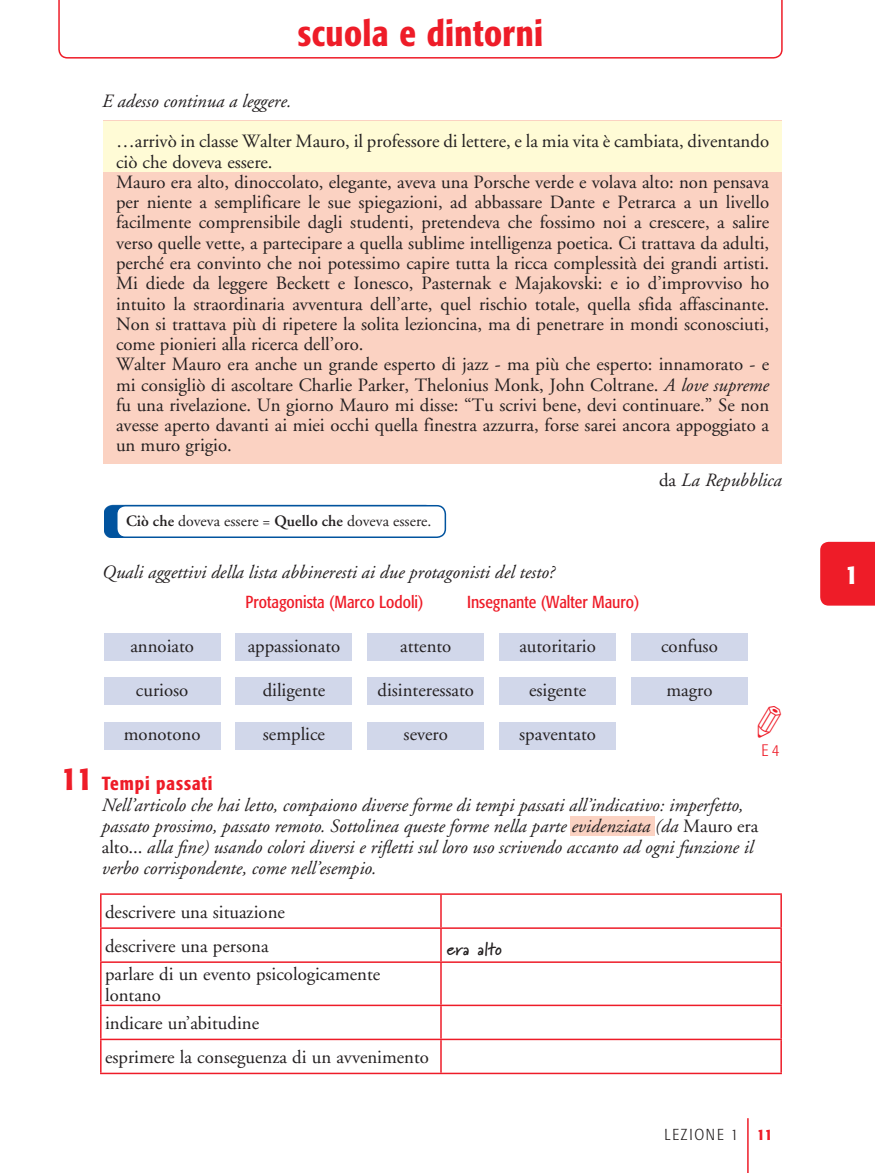
<style>
.page{position:relative;width:875px;height:1173px;background:#fff}
.page>*{position:absolute;margin:0;border:0;box-sizing:border-box;transform-origin:0 0}
.t1{font:500 condensed 36px "Formata";letter-spacing:.015em;color:#ee1c28}
.t2{font:500 condensed 27px "Formata";color:#fff}
.t3{font:18.75px/20.2px "Adobe Garamond";color:#231f20}
.t4{font:italic 18.75px/21px "Adobe Garamond";color:#231f20}
.t5{font:500 condensed 18.75px "Formata";letter-spacing:.05em;color:#ee1c28}
.t6{font:700 18px "Marydale";color:#231f20}
.t7{font:condensed 17.25px "Formata";color:#ee1c28}
.t8{font:300 condensed 16.5px "Formata";color:#ee1c28}
.t9{font:15.75px "Adobe Garamond";letter-spacing:.005em;color:#231f20}
.t10{font:300 condensed 15.75px "Formata";letter-spacing:.115em;color:#231f20}
.s1{font-style:italic}
.s2{font-weight:600}
.s3{font-style:normal}
.s4{font-size:33px}
.s5{font-weight:500;color:#ee1c28}
</style>
<div class="page">
<div style="left:570px;top:816px;width:84px;height:19px;background:#fbd2c2"></div>
<div style="left:104px;top:121px;width:678px;height:343px;background:#fbd2c2"></div>
<div style="left:104px;top:121px;width:678px;height:51px;background:#fffbd6"></div>
<div style="left:820px;top:542px;width:55px;height:63px;background:#ee1c28"></div>
<hr style="left:747px;top:1118px;width:2px;height:55px;background:#ee1c28">
<svg style="left:58px;top:0;width:725px;height:59px"></svg>
<div style="left:104px;top:633px;width:117px;height:27px;background:#d1d7ea"></div>
<div style="left:104px;top:677px;width:117px;height:28px;background:#d1d7ea"></div>
<div style="left:104px;top:721px;width:117px;height:28px;background:#d1d7ea"></div>
<div style="left:235px;top:633px;width:117px;height:27px;background:#d1d7ea"></div>
<div style="left:235px;top:677px;width:117px;height:28px;background:#d1d7ea"></div>
<div style="left:235px;top:721px;width:117px;height:28px;background:#d1d7ea"></div>
<div style="left:367px;top:633px;width:117px;height:27px;background:#d1d7ea"></div>
<div style="left:367px;top:677px;width:117px;height:28px;background:#d1d7ea"></div>
<div style="left:367px;top:721px;width:117px;height:28px;background:#d1d7ea"></div>
<div style="left:499px;top:633px;width:117px;height:27px;background:#d1d7ea"></div>
<div style="left:499px;top:677px;width:117px;height:28px;background:#d1d7ea"></div>
<div style="left:499px;top:721px;width:117px;height:28px;background:#d1d7ea"></div>
<div style="left:631px;top:633px;width:117px;height:27px;background:#d1d7ea"></div>
<div style="left:631px;top:677px;width:117px;height:28px;background:#d1d7ea"></div>
<svg style="left:102px;top:1006px;width:678px;height:35px"></svg>
<hr style="left:100px;top:895px;width:2px;height:32px;background:#ee1c28">
<hr style="left:100px;top:929px;width:2px;height:32px;background:#ee1c28">
<hr style="left:100px;top:963px;width:2px;height:41px;background:#ee1c28">
<hr style="left:100px;top:1006px;width:2px;height:32px;background:#ee1c28">
<hr style="left:100px;top:1040px;width:2px;height:32px;background:#ee1c28">
<hr style="left:100px;top:893px;width:341px;height:2px;background:#ee1c28">
<hr style="left:100px;top:927px;width:341px;height:2px;background:#ee1c28">
<hr style="left:100px;top:961px;width:341px;height:2px;background:#ee1c28">
<hr style="left:100px;top:1004px;width:341px;height:2px;background:#ee1c28">
<hr style="left:100px;top:1038px;width:341px;height:2px;background:#ee1c28">
<hr style="left:100px;top:1072px;width:341px;height:2px;background:#ee1c28">
<hr style="left:440px;top:895px;width:2px;height:32px;background:#ee1c28">
<hr style="left:440px;top:929px;width:2px;height:32px;background:#ee1c28">
<hr style="left:440px;top:963px;width:2px;height:41px;background:#ee1c28">
<hr style="left:440px;top:1006px;width:2px;height:32px;background:#ee1c28">
<hr style="left:440px;top:1040px;width:2px;height:32px;background:#ee1c28">
<hr style="left:441px;top:893px;width:341px;height:2px;background:#ee1c28">
<hr style="left:780px;top:895px;width:2px;height:32px;background:#ee1c28">
<hr style="left:780px;top:929px;width:2px;height:32px;background:#ee1c28">
<hr style="left:780px;top:963px;width:2px;height:41px;background:#ee1c28">
<hr style="left:780px;top:1006px;width:2px;height:32px;background:#ee1c28">
<hr style="left:780px;top:1040px;width:2px;height:32px;background:#ee1c28">
<hr style="left:441px;top:927px;width:341px;height:2px;background:#ee1c28">
<hr style="left:441px;top:961px;width:341px;height:2px;background:#ee1c28">
<hr style="left:441px;top:1004px;width:341px;height:2px;background:#ee1c28">
<hr style="left:441px;top:1038px;width:341px;height:2px;background:#ee1c28">
<hr style="left:441px;top:1072px;width:341px;height:2px;background:#ee1c28">
<div style="left:104px;top:505px;width:330px;height:33px;background:#01539e"></div>
<div style="left:117px;top:506px;width:328px;height:31px;background:#fff;border-radius:9px"></div>
<div style="left:116px;top:505px;width:330px;height:33px;border:2px solid #01539e;border-radius:9px"></div>
<h1 class="t1" style="left:298px;top:11px;width:247px">scuola e dintorni</h1>
<p class="t4" style="left:102px;top:91px;width:191px">E adesso continua a leggere.</p>
<p class="t3" style="left:116px;top:132px;width:655px">…arrivò in classe Walter Mauro, il professore di lettere, e la mia vita è cambiata, diventando ciò che doveva essere.<br>Mauro era alto, dinoccolato, elegante, aveva una Porsche verde e volava alto: non pensava per niente a semplificare le sue spiegazioni, ad abbassare Dante e Petrarca a un livello facilmente comprensibile dagli studenti, pretendeva che fossimo noi a crescere, a salire verso quelle vette, a partecipare a quella sublime intelligenza poetica. Ci trattava da adulti, perché era convinto che noi potessimo capire tutta la ricca complessità dei grandi artisti.<br>Mi diede da leggere Beckett e Ionesco, Pasternak e Majakovski: e io d’improvviso ho intuito la straordinaria avventura dell’arte, quel rischio totale, quella sfida affascinante.<br>Non si trattava più di ripetere la solita lezioncina, ma di penetrare in mondi sconosciuti, come pionieri alla ricerca dell’oro.<br>Walter Mauro era anche un grande esperto di jazz - ma più che esperto: innamorato - e mi consigliò di ascoltare Charlie Parker, Thelonius Monk, John Coltrane. <span class="s1">A love supreme </span>fu una rivelazione. Un giorno Mauro mi disse: “Tu scrivi bene, devi continuare.” Se non avesse aperto davanti ai miei occhi quella finestra azzurra, forse sarei ancora appoggiato a un muro grigio.</p>
<p class="t9" style="left:126px;top:513px;width:307px"><span class="s2">Ciò che</span> doveva essere = <span class="s2">Quello che</span> doveva essere.</p>
<p class="t4" style="left:102px;top:562px;width:454px">Quali aggettivi della lista abbineresti ai due protagonisti del testo?</p>
<p class="t3" style="left:130px;top:636px;width:65px">annoiato</p>
<p class="t3" style="left:136px;top:680px;width:54px">curioso</p>
<p class="t3" style="left:124px;top:724px;width:78px">monotono</p>
<p class="t7" style="left:246px;top:592px;width:179px">Protagonista (Marco Lodoli)</p>
<p class="t7" style="left:467px;top:592px;width:174px">Insegnante (Walter Mauro)</p>
<p class="t3" style="left:248px;top:636px;width:94px">appassionato</p>
<p class="t3" style="left:263px;top:680px;width:64px">diligente</p>
<p class="t3" style="left:263px;top:724px;width:64px">semplice</p>
<p class="t3" style="left:400px;top:636px;width:53px">attento</p>
<p class="t3" style="left:378px;top:680px;width:98px">disinteressato</p>
<p class="t3" style="left:404px;top:724px;width:46px">severo</p>
<p class="t3" style="left:519px;top:636px;width:78px">autoritario</p>
<p class="t3" style="left:529px;top:680px;width:59px">esigente</p>
<p class="t3" style="left:519px;top:724px;width:78px">spaventato</p>
<p class="t4" style="left:659px;top:470px;width:124px"><span class="s3">da</span> La Repubblica</p>
<p class="t3" style="left:661px;top:636px;width:58px">confuso</p>
<p class="t3" style="left:666px;top:680px;width:48px">magro</p>
<p class="t8" style="left:761px;top:740px;width:19px">E 4</p>
<p class="t5" style="left:61px;top:772px;width:153px"><span class="s4">11</span> Tempi passati</p>
<p class="t4" style="left:102px;top:795px;width:658px">Nell’articolo che hai letto, compaiono diverse forme di tempi passati all’indicativo: imperfetto, passato prossimo, passato remoto. Sottolinea queste forme nella parte evidenziata (da <span class="s3">Mauro era alto...</span> alla fine) usando colori diversi e rifletti sul loro uso scrivendo accanto ad ogni funzione il verbo corrispondente, come nell’esempio.</p>
<p class="t3" style="left:105px;top:895px;width:181px;line-height:34px">descrivere una situazione descrivere una persona</p>
<p class="t3" style="left:105px;top:964px;width:277px;line-height:21px">parlare di un evento psicologicamente lontano</p>
<p class="t3" style="left:105px;top:1006px;width:325px;line-height:34px">indicare un’abitudine<br>esprimere la conseguenza di un avvenimento</p>
<p class="t6" style="left:447px;top:938px;width:57px">era alto</p>
<p class="t10" style="left:664px;top:1125px;width:109px">LEZIONE 1 <span class="s5">11</span></p>
<h2 class="t2" style="left:845px;top:558px;width:14px">1</h2>
</div>
